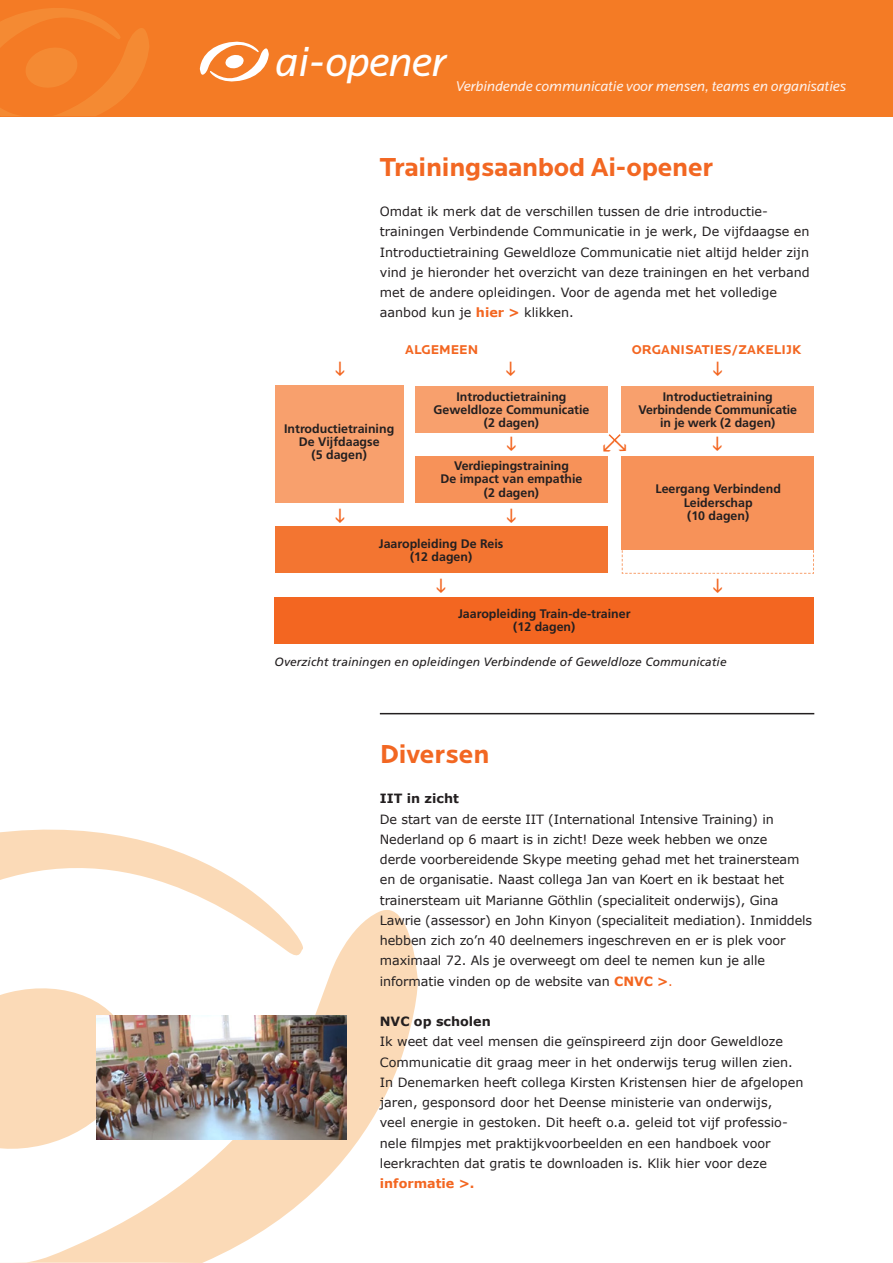
<style>
.page{position:relative;width:893px;height:1263px;background:#fff}
.page>*{position:absolute;margin:0;border:0;box-sizing:border-box;transform-origin:0 0}
.t1{font:italic 43.05px "Locator";letter-spacing:-.025em;color:#fff}
.Normaal{font:700 27px "Locator";letter-spacing:-.01em;color:#f26722}
.t2{font:italic 14.7px "Locator";letter-spacing:-.01em;color:#fef0e9}
.t3{font:700 13.2px "Locator";color:#f36621}
.t4{font:12.75px/20.2px "Verdana";color:#231f20}
.t5{font:700 12.75px "Verdana";color:#231f20}
.t6{font:700 12.45px/13.2px "Frutiger LT";color:#231f20;text-align:center}
.t7{font:italic 12px "Frutiger LT";letter-spacing:.005em;color:#231f20}
.s1{font-weight:700;color:#f36621}
.s2{color:#f36621}
</style>
<div class="page">
<div style="left:0;top:0;width:893px;height:116px;background:#f47b25"></div>
<svg style="left:0;top:8px;width:149px;height:108px"></svg>
<svg style="left:0;top:829px;width:259px;height:68px"></svg>
<svg style="left:15px;top:897px;width:403px;height:366px"></svg>
<svg style="left:0;top:978px;width:138px;height:180px"></svg>
<svg style="left:200px;top:41px;width:69px;height:41px"></svg>
<hr style="left:380px;top:713px;width:434px;height:1px;background:#231f20">
<div style="left:415px;top:386px;width:193px;height:47px;background:#f8a06d"></div>
<div style="left:275px;top:386px;width:129px;height:117px;background:#f8a06d"></div>
<div style="left:622px;top:386px;width:192px;height:47px;background:#f8a06d"></div>
<div style="left:622px;top:456px;width:192px;height:94px;background:#f79259"></div>
<div style="left:415px;top:456px;width:193px;height:47px;background:#f79259"></div>
<div style="left:275px;top:526px;width:333px;height:47px;background:#f37531"></div>
<div style="left:275px;top:597px;width:539px;height:47px;background:#f36621"></div>
<img style="left:96px;top:1016px;width:251px;height:124px">
<svg style="left:621px;top:546px;width:193px;height:28px"></svg>
<svg style="left:608px;top:434px;width:13px;height:8px"></svg>
<h1 class="t1" style="left:275px;top:38px;width:173px">ai-opener</h1>
<p class="t2" style="left:456px;top:78px;width:392px">Verbindende communicatie voor mensen, teams en organisaties</p>
<p class="Normaal" style="left:380px;top:151px;width:335px">Trainingsaanbod Ai-opener</p>
<p class="t4" style="left:380px;top:201px;width:431px">Omdat ik merk dat de verschillen tussen de drie introductie&shy;trainingen Verbindende Communicatie in je werk, De vijfdaagse en Introductietraining Geweldloze Communicatie niet altijd helder zijn vind je hieronder het overzicht van deze trainingen en het verband met de andere opleidingen. Voor de agenda met het volledige aanbod kun je <span class="s1">hier &gt;</span> klikken.</p>
<p class="t6" style="left:284px;top:422px;width:112px">Introductietraining</p>
<p class="t6" style="left:299px;top:435px;width:82px">De Vijfdaagse (5 dagen)</p>
<p class="t3" style="left:405px;top:342px;width:75px">ALGEMEEN</p>
<p class="t3" style="left:632px;top:342px;width:171px">ORGANISATIES/ZAKELIJK</p>
<p class="t6" style="left:434px;top:390px;width:157px">Introductietraining<br>Geweldloze Communicatie (2 dagen)</p>
<p class="t6" style="left:639px;top:390px;width:160px">Introductietraining<br>Verbindende Communicatie in je werk (2 dagen)</p>
<p class="t6" style="left:440px;top:459px;width:143px">Verdiepingstraining<br>De impact van empathie</p>
<p class="t6" style="left:484px;top:486px;width:57px">(2 dagen)</p>
<p class="t6" style="left:655px;top:482px;width:127px">Leergang Verbindend<br>Leiderschap</p>
<p class="t6" style="left:687px;top:509px;width:64px">(10 dagen)</p>
<p class="t6" style="left:379px;top:537px;width:126px">Jaaropleiding De Reis (12 dagen)</p>
<p class="t6" style="left:458px;top:607px;width:174px">Jaaropleiding Train-de-trainer (12 dagen)</p>
<p class="t7" style="left:275px;top:655px;width:454px">Overzicht trainingen en opleidingen Verbindende of Geweldloze Communicatie</p>
<p class="Normaal" style="left:380px;top:738px;width:111px">Diversen</p>
<p class="t5" style="left:380px;top:790px;width:81px">IIT in zicht</p>
<p class="t4" style="left:380px;top:808px;width:434px">De start van de eerste IIT (International Intensive Training) in Nederland op 6 maart is in zicht! Deze week hebben we onze<br>derde voorbereidende Skype meeting gehad met het trainersteam en de organisatie. Naast collega Jan van Koert en ik bestaat het trainersteam uit Marianne Göthlin (specialiteit onderwijs), Gina Lawrie (assessor) en John Kinyon (specialiteit mediation). Inmiddels hebben zich zo’n 40 deelnemers ingeschreven en er is plek voor maximaal 72. Als je overweegt om deel te nemen kun je alle informatie vinden op de website van <span class="s1">CNVC &gt;</span><span class="s2">.</span></p>
<p class="t5" style="left:380px;top:1013px;width:112px">NVC op scholen</p>
<p class="t4" style="left:380px;top:1031px;width:425px">Ik weet dat veel mensen die geïnspireerd zijn door Geweldloze Communicatie dit graag meer in het onderwijs terug willen zien.<br>In Denemarken heeft collega Kirsten Kristensen hier de afgelopen jaren, gesponsord door het Deense ministerie van onderwijs,<br>veel energie in gestoken. Dit heeft o.a. geleid tot vijf professio&shy;nele filmpjes met praktijkvoorbeelden en een handboek voor leerkrachten dat gratis te downloaden is. Klik hier voor deze <span class="s1">informatie &gt;.</span></p>
</div>
